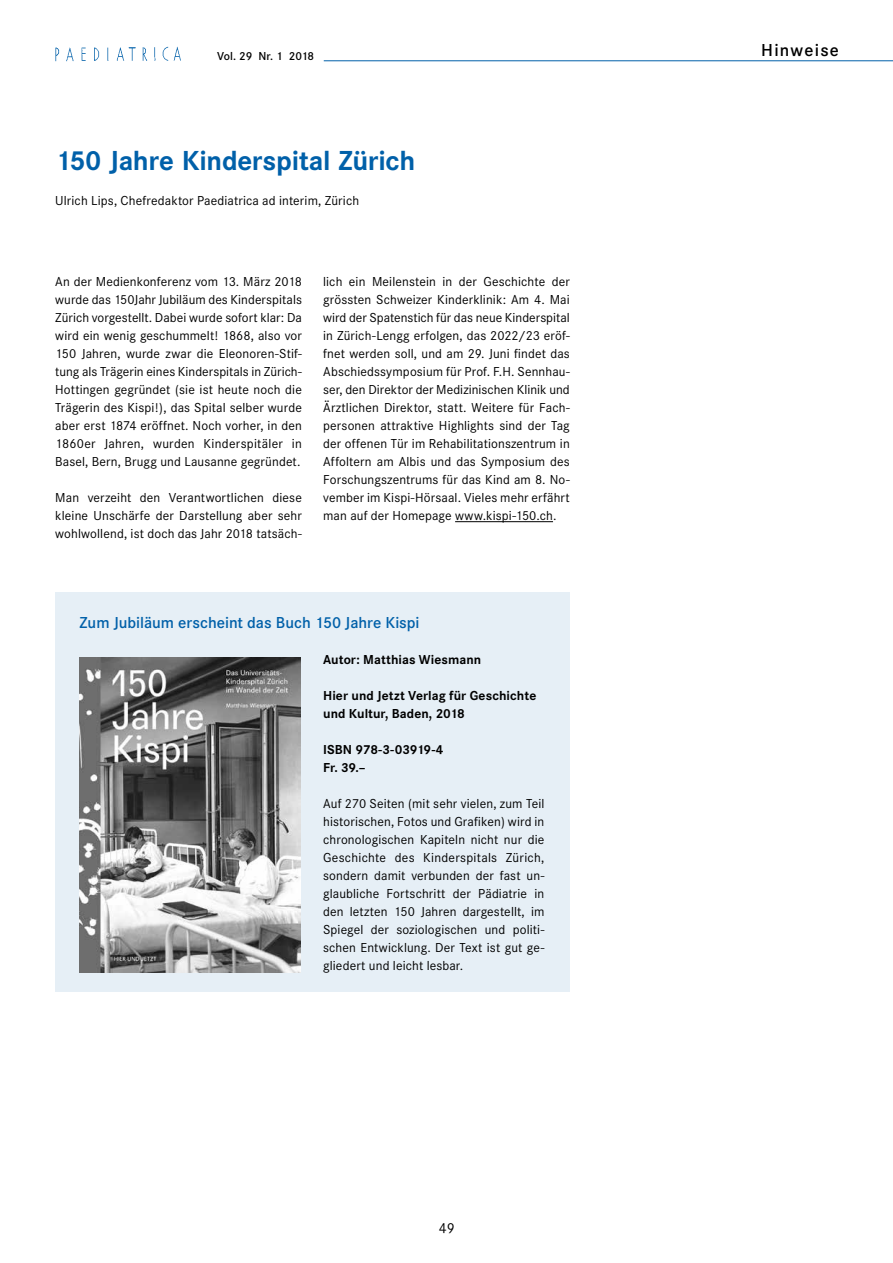
<style>
.page{position:relative;width:893px;height:1263px;background:#fff}
.page>*{position:absolute;margin:0;border:0;box-sizing:border-box;transform-origin:0 0}
.t1{font:700 27px "Corporate SBQ";letter-spacing:-.015em;color:#0060a9}
.t2{font:600 18px "Corporate S";letter-spacing:.065em;color:#000}
.t3{font:600 16.5px "Corporate S";color:#0060a9}
.t4{font:15px "Corporate S";color:#000}
.t5{font:13.5px/18px "Corporate S";letter-spacing:.01em;color:#000;text-align:justify}
.t6{font:700 13.5px/18px "Corporate S";letter-spacing:.005em;color:#000}
.t7{font:600 12px "Corporate S";letter-spacing:-.015em;color:#000}
</style>
<div class="page">
<hr style="left:324px;top:60px;width:569px;height:1px;background:#0060a9">
<img style="left:55px;top:47px;width:126px;height:14px">
<div style="left:55px;top:592px;width:515px;height:399px;background:#e6eff6"></div>
<hr style="left:455px;top:521px;width:98px;height:1px;background:#000">
<img style="left:80px;top:657px;width:221px;height:315px">
<p class="t7" style="left:217px;top:49px;width:99px">Vol. 29 Nr. 1 2018</p>
<h2 class="t2" style="left:761px;top:39px;width:79px">Hinweise</h2>
<h1 class="t1" style="left:55px;top:144px;width:362px">150 Jahre Kinderspital Zürich</h1>
<p class="t5" style="left:55px;top:192px;width:305px">Ulrich Lips, Chefredaktor Paediatrica ad interim, Zürich</p>
<p class="t5" style="left:55px;top:273px;width:248px">An der Medienkonferenz vom 13. März 2018 wurde das 150Jahr Jubiläum des Kinderspitals Zürich vorgestellt. Dabei wurde sofort klar: Da wird ein wenig geschummelt! 1868, also vor 150 Jahren, wurde zwar die Eleonoren-Stif&shy;tung als Trägerin eines Kinderspitals in Zürich-Hottingen gegründet (sie ist heute noch die Trägerin des Kispi!), das Spital selber wurde aber erst 1874 eröffnet. Noch vorher, in den 1860er Jahren, wurden Kinderspitäler in Basel, Bern, Brugg und Lausanne gegründet.</p>
<p class="t5" style="left:55px;top:489px;width:248px">Man verzeiht den Verantwortlichen diese kleine Unschärfe der Darstellung aber sehr wohlwollend, ist doch das Jahr 2018 tatsäch-</p>
<p class="t5" style="left:323px;top:273px;width:248px">lich ein Meilenstein in der Geschichte der grössten Schweizer Kinderklinik: Am 4. Mai wird der Spatenstich für das neue Kinderspital in Zürich-Lengg erfolgen, das 2022/23 eröf&shy;fnet werden soll, und am 29. Juni findet das Abschiedssymposium für Prof. F.H. Sennhau&shy;ser, den Direktor der Medizinischen Klinik und Ärztlichen Direktor, statt. Weitere für Fach&shy;personen attraktive Highlights sind der Tag der offenen Tür im Rehabilitationszentrum in Affoltern am Albis und das Symposium des Forschungszentrums für das Kind am 8. No&shy;vember im Kispi-Hörsaal. Vieles mehr erfährt man auf der Homepage www.kispi-150.ch.</p>
<p class="t3" style="left:80px;top:613px;width:341px">Zum Jubiläum erscheint das Buch 150 Jahre Kispi</p>
<p class="t6" style="left:323px;top:651px;width:159px">Autor: Matthias Wiesmann</p>
<p class="t6" style="left:323px;top:687px;width:215px">Hier und Jetzt Verlag für Geschichte und Kultur, Baden, 2018</p>
<p class="t6" style="left:323px;top:741px;width:122px">ISBN 978-3-03919-4<br>Fr. 39.–</p>
<p class="t5" style="left:323px;top:795px;width:223px">Auf 270 Seiten (mit sehr vielen, zum Teil historischen, Fotos und Grafiken) wird in chronologischen Kapiteln nicht nur die Geschichte des Kinderspitals Zürich, sondern damit verbunden der fast un&shy;glaubliche Fortschritt der Pädiatrie in den letzten 150 Jahren dargestellt, im Spiegel der soziologischen und politi&shy;schen Entwicklung. Der Text ist gut ge&shy;gliedert und leicht lesbar.</p>
<p class="t4" style="left:439px;top:1219px;width:17px">49</p>
</div>
